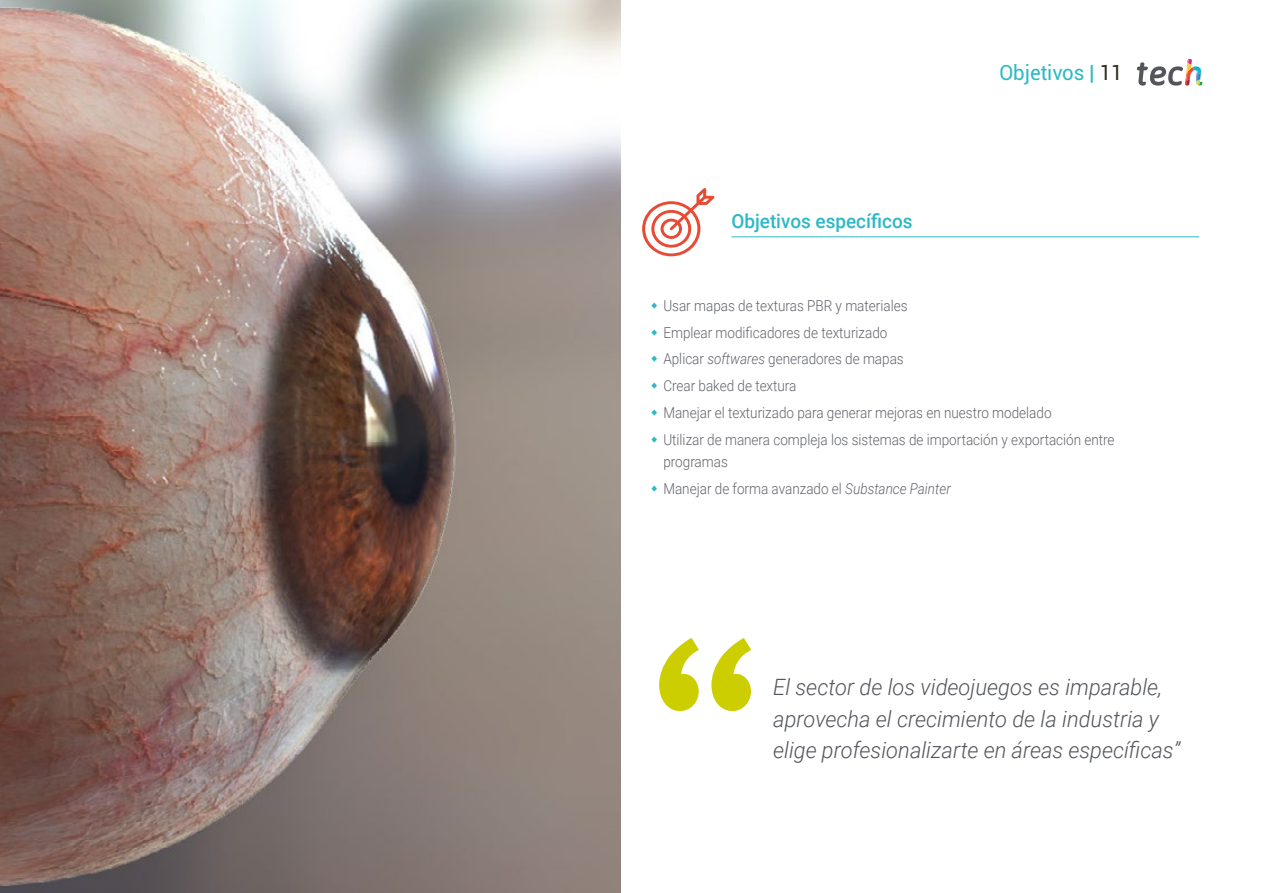
<style>
.page{position:relative;width:1263px;height:893px;background:#fff}
.page>*{position:absolute;margin:0;border:0;box-sizing:border-box;transform-origin:0 0}
.t1{font:italic 300 22.5px/31.5px "Roboto";color:#52555b}
.t2{font:21px "Roboto";color:#2db8c5}
.t3{font:500 19.5px "Roboto";color:#2db8c5}
.t4{font:300 15px/26.7px "Roboto";color:#61646a;scale:.9 1}
.s1{color:#312e20}
.s2{font-style:italic}
</style>
<div class="page">
<hr style="left:731px;top:236px;width:468px;height:1px;background:#2db8c5">
<svg style="left:642px;top:188px;width:72px;height:68px"></svg>
<img style="left:0;top:0;width:621px;height:893px">
<svg style="left:1137px;top:59px;width:65px;height:27px"></svg>
<svg style="left:659px;top:638px;width:92px;height:73px"></svg>
<h3 class="t3" style="left:731px;top:208px;width:183px">Objetivos específicos</h3>
<h2 class="t2" style="left:999px;top:57px;width:125px">Objetivos | <span class="s1">11</span></h2>
<p class="t4" style="left:663px;top:292px;width:503px">Usar mapas de texturas PBR y materiales<br>Emplear modificadores de texturizado<br>Aplicar <span class="s2">softwares</span> generadores de mapas<br>Crear baked de textura<br>Manejar el texturizado para generar mejoras en nuestro modelado<br>Utilizar de manera compleja los sistemas de importación y exportación entre</p>
<p class="t4" style="left:663px;top:448px;width:321px">programas<br>Manejar de forma avanzado el <span class="s2">Substance Painter</span></p>
<h1 class="t1" style="left:773px;top:670px;width:408px">El sector de los videojuegos es imparable, aprovecha el crecimiento de la industria y elige profesionalizarte en áreas específicas”</h1>
</div>
